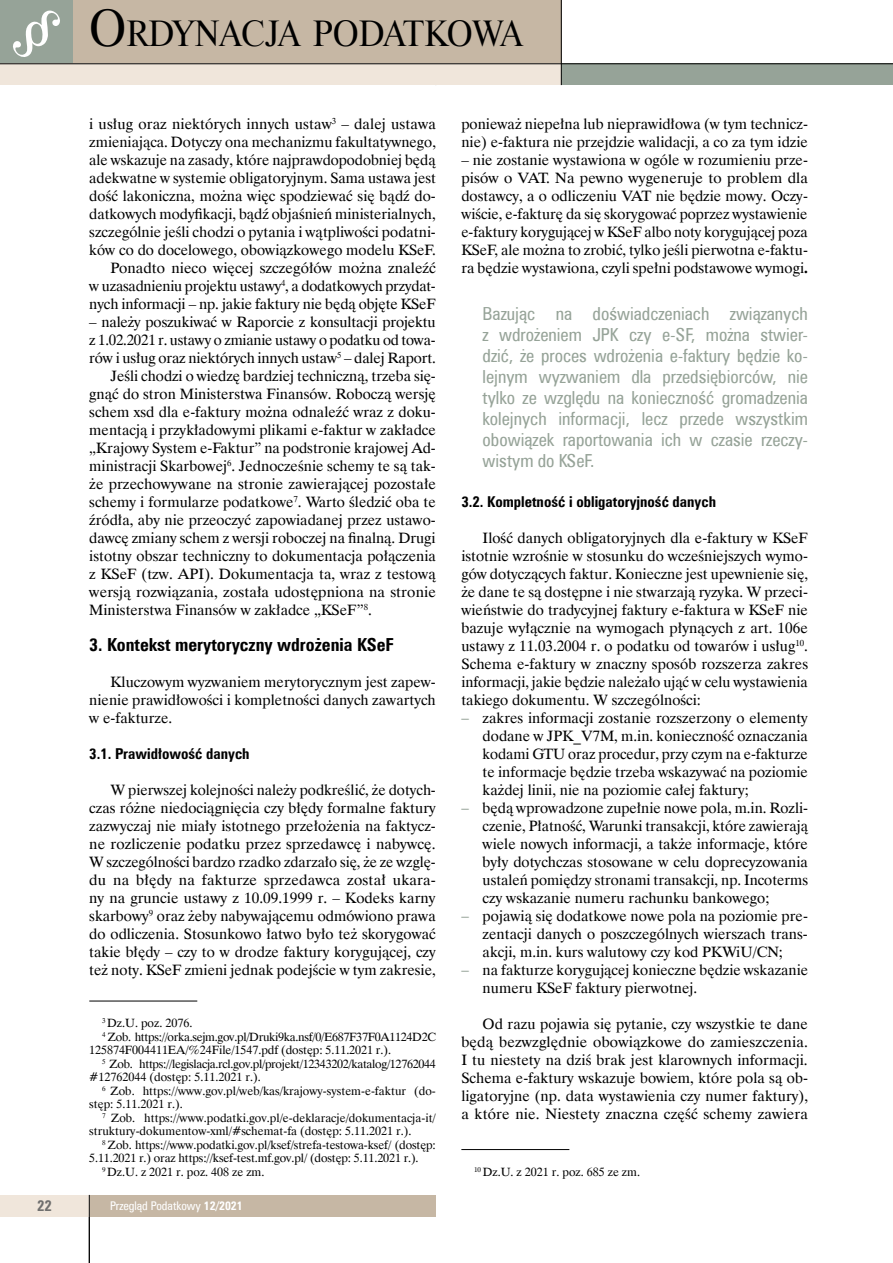
<style>
.page{position:relative;width:893px;height:1263px;background:#fff}
.page>*{position:absolute;margin:0;border:0;box-sizing:border-box;transform-origin:0 0}
.t1{font:34.65px "Dutch 801 Hd EU";letter-spacing:-.03em;color:#000;scale:.96 1}
.t2{font:18px/21px "Zurich Cn EU";color:#96a398;text-align:justify}
.t3{font:700 18px "Zurich Cn EU";color:#000}
.t4{font:15px/18px "Dutch 801 EU Normal";color:#000;text-align:justify}
.t5{font:700 15px "Zurich Cn EU";color:#000}
.t6{font:700 15px "Zurich Cn EU";color:#6f6f6e}
.t7{font:12px "Dutch 801 EU Normal";letter-spacing:-.005em;color:#000}
.t8{font:12px "Dutch 801 EU Normal";letter-spacing:-.025em;color:#000}
.t9{font:12px "Zurich Cn EU";color:#fff}
.t10{font:700 12px "Zurich Cn EU";color:#fff}
.s1{font-size:49.5px}
.s2{font-weight:700}
.s3{font-family:"Dutch 801 EU Bold"}
.s4{font-family:"Zurich Cn EU";color:#96a398}
</style>
<div class="page">
<div style="left:72px;top:0;width:489px;height:64px;background:#c6b7a4"></div>
<div style="left:561px;top:64px;width:332px;height:21px;background:#96a398"></div>
<div style="left:0;top:0;width:72px;height:64px;background:#96a398"></div>
<svg style="left:13px;top:11px;width:47px;height:46px"></svg>
<div style="left:0;top:64px;width:561px;height:21px;background:#f0e6db"></div>
<hr style="left:0;top:63px;width:893px;height:1px;background:#000">
<hr style="left:561px;top:0;width:1px;height:85px;background:#000">
<div style="left:89px;top:1195px;width:347px;height:21px;background:#c6b7a4"></div>
<div style="left:0;top:1195px;width:89px;height:21px;background:#f0e6db"></div>
<hr style="left:89px;top:1195px;width:1px;height:68px;background:#000">
<hr style="left:89px;top:1001px;width:108px;height:1px;background:#000">
<hr style="left:461px;top:1149px;width:108px;height:1px;background:#000">
<h1 class="t1" style="left:89px;top:13px;width:453px"><span class="s1">O</span>RDYNACJA PODATKOWA</h1>
<p class="t4" style="left:89px;top:115px;width:348px;text-align:right">i usług oraz niektórych innych ustaw<sup>3</sup> – dalej ustawa zmieniająca. Dotyczy ona mechanizmu fakultatywnego, ale wskazuje na zasady, które najprawdopodobniej będą adekwatne w systemie obligatoryjnym. Sama ustawa jest dość lakoniczna, można więc spodziewać się bądź do&shy;datkowych modyfikacji, bądź objaśnień ministerialnych, szczególnie jeśli chodzi o pytania i wątpliwości podatni&shy;ków co do docelowego, obowiązkowego modelu KSeF.<br>Ponadto nieco więcej szczegółów można znaleźć<br>w uzasadnieniu projektu ustawy<sup>4</sup>, a dodatkowych przydat&shy;nych informacji – np. jakie faktury nie będą objęte KSeF</p>
<p class="t4" style="left:89px;top:313px;width:348px">– należy poszukiwać w Raporcie z konsultacji projektu</p>
<p class="t4" style="left:89px;top:331px;width:348px">z 1.02.2021 r. ustawy o zmianie ustawy o podatku od towa-</p>
<p class="t4" style="left:89px;top:349px;width:348px">rów i usług oraz niektórych innych ustaw<sup>5</sup> – dalej Raport.</p>
<p class="t4" style="left:111px;top:367px;width:327px">Jeśli chodzi o wiedzę bardziej techniczną, trzeba się-</p>
<p class="t4" style="left:89px;top:385px;width:348px">gnąć do stron Ministerstwa Finansów. Roboczą wersję</p>
<p class="t4" style="left:89px;top:403px;width:348px">schem xsd dla e-faktury można odnaleźć wraz z doku-</p>
<p class="t4" style="left:89px;top:421px;width:348px">mentacją i przykładowymi plikami e-faktur w zakładce</p>
<p class="t4" style="left:89px;top:439px;width:348px">„Krajowy System e-Faktur” na podstronie krajowej Ad-</p>
<p class="t4" style="left:89px;top:457px;width:348px">ministracji Skarbowej<sup>6</sup>. Jednocześnie schemy te są tak-</p>
<p class="t4" style="left:89px;top:475px;width:348px">że przechowywane na stronie zawierającej pozostałe</p>
<p class="t4" style="left:89px;top:493px;width:348px">schemy i formularze podatkowe<sup>7</sup>. Warto śledzić oba te</p>
<p class="t4" style="left:89px;top:511px;width:348px">źródła, aby nie przeoczyć zapowiadanej przez ustawo-</p>
<p class="t4" style="left:89px;top:529px;width:348px">dawcę zmiany schem z wersji roboczej na finalną. Drugi</p>
<p class="t4" style="left:89px;top:547px;width:348px">istotny obszar techniczny to dokumentacja połączenia</p>
<p class="t4" style="left:89px;top:565px;width:348px">z KSeF (tzw. API). Dokumentacja ta, wraz z testową</p>
<p class="t4" style="left:89px;top:583px;width:348px">wersją rozwiązania, została udostępniona na stronie</p>
<p class="t4" style="left:89px;top:601px;width:284px">Ministerstwa Finansów w zakładce „KSeF”<sup>8</sup>.</p>
<p class="t3" style="left:89px;top:633px;width:306px">3. Kontekst merytoryczny wdrożenia KSeF</p>
<p class="t4" style="left:89px;top:673px;width:348px;text-indent:21px">Kluczowym wyzwaniem merytorycznym jest zapew&shy;nienie prawidłowości i kompletności danych zawartych w e-fakturze.</p>
<p class="t5" style="left:89px;top:744px;width:162px">3.1. Prawidłowość danych</p>
<p class="t4" style="left:89px;top:781px;width:348px;text-indent:21px">W pierwszej kolejności należy podkreślić, że dotych&shy;czas różne niedociągnięcia czy błędy formalne faktury zazwyczaj nie miały istotnego przełożenia na faktycz&shy;ne rozliczenie podatku przez sprzedawcę i nabywcę.<br>W szczególności bardzo rzadko zdarzało się, że ze wzglę&shy;du na błędy na fakturze sprzedawca został ukara&shy;ny na gruncie ustawy z 10.09.1999 r. – Kodeks karny skarbowy<sup>9</sup> oraz żeby nabywającemu odmówiono prawa do odliczenia. Stosunkowo łatwo było też skorygować takie błędy – czy to w drodze faktury korygującej, czy też noty. KSeF zmieni jednak podejście w tym zakresie,</p>
<p class="t7" style="left:102px;top:1016px;width:92px"><sup>3</sup> Dz.U. poz. 2076.</p>
<p class="t8" style="left:102px;top:1029px;width:335px"><sup>4</sup> Zob. https://orka.sejm.gov.pl/Druki9ka.nsf/0/E687F37F0A1124D2C</p>
<p class="t7" style="left:89px;top:1043px;width:303px">125874F004411EA/%24File/1547.pdf (dostęp: 5.11.2021 r.).</p>
<p class="t8" style="left:102px;top:1056px;width:335px"><sup>5</sup> Zob. https://legislacja.rcl.gov.pl/projekt/12343202/katalog/12762044</p>
<p class="t7" style="left:89px;top:1070px;width:173px">#12762044 (dostęp: 5.11.2021 r.).</p>
<p class="t7" style="left:102px;top:1083px;width:335px"><sup>6</sup> Zob. https://www.gov.pl/web/kas/krajowy-system-e-faktur (do-</p>
<p class="t7" style="left:89px;top:1097px;width:95px">stęp: 5.11.2021 r.).</p>
<p class="t7" style="left:102px;top:1110px;width:335px"><sup>7</sup> Zob. https://www.podatki.gov.pl/e-deklaracje/dokumentacja-it/</p>
<p class="t7" style="left:89px;top:1124px;width:324px">struktury-dokumentow-xml/#schemat-fa (dostęp: 5.11.2021 r.).</p>
<p class="t7" style="left:102px;top:1137px;width:335px"><sup>8</sup> Zob. https://www.podatki.gov.pl/ksef/strefa-testowa-ksef/ (dostęp:</p>
<p class="t7" style="left:89px;top:1151px;width:331px">5.11.2021 r.) oraz https://ksef-test.mf.gov.pl/ (dostęp: 5.11.2021 r.).</p>
<p class="t7" style="left:102px;top:1164px;width:164px"><sup>9</sup> Dz.U. z 2021 r. poz. 408 ze zm.</p>
<p class="t6" style="left:37px;top:1197px;width:16px">22</p>
<p class="t9" style="left:110px;top:1198px;width:128px">Przegląd Podatkowy <span class="s2">4/2018</span></p>
<p class="t10" style="left:204px;top:1198px;width:40px">12/2021</p>
<p class="t4" style="left:461px;top:115px;width:348px">ponieważ niepełna lub nieprawidłowa (w tym technicz&shy;nie) e-faktura nie przejdzie walidacji, a co za tym idzie</p>
<p class="t4" style="left:461px;top:151px;width:348px">– nie zostanie wystawiona w ogóle w rozumieniu prze&shy;pisów o VAT. Na pewno wygeneruje to problem dla dostawcy, a o odliczeniu VAT nie będzie mowy. Oczy&shy;wiście, e-fakturę da się skorygować poprzez wystawienie e-faktury korygującej w KSeF albo noty korygującej poza KSeF, ale można to zrobić, tylko jeśli pierwotna e-faktu&shy;ra będzie wystawiona, czyli spełni podstawowe wymogi<span class="s3">.</span></p>
<p class="t2" style="left:483px;top:303px;width:327px">Bazując na doświadczeniach związanych z wdrożeniem JPK czy e-SF, można stwier&shy;dzić, że proces wdrożenia e-faktury będzie ko&shy;lejnym wyzwaniem dla przedsiębiorców, nie tylko ze względu na konieczność gromadzenia kolejnych informacji, lecz przede wszystkim obowiązek raportowania ich w czasie rzeczy&shy;wistym do KSeF.</p>
<p class="t5" style="left:461px;top:492px;width:256px">3.2. Kompletność i obligatoryjność danych</p>
<p class="t4" style="left:461px;top:529px;width:348px;text-indent:21px">Ilość danych obligatoryjnych dla e-faktury w KSeF istotnie wzrośnie w stosunku do wcześniejszych wymo&shy;gów dotyczących faktur. Konieczne jest upewnienie się, że dane te są dostępne i nie stwarzają ryzyka. W przeci&shy;wieństwie do tradycyjnej faktury e-faktura w KSeF nie bazuje wyłącznie na wymogach płynących z art. 106e ustawy z 11.03.2004 r. o podatku od towarów i usług<sup>10</sup>.<br>Schema e-faktury w znaczny sposób rozszerza zakres informacji, jakie będzie należało ująć w celu wystawienia takiego dokumentu. W szczególności:</p>
<p class="t4" style="left:483px;top:709px;width:327px;text-indent:-21px"><span class="s4">–</span> zakres informacji zostanie rozszerzony o elementy dodane w JPK_V7M, m.in. konieczność oznaczania kodami GTU oraz procedur, przy czym na e-fakturze te informacje będzie trzeba wskazywać na poziomie każdej linii, nie na poziomie całej faktury;</p>
<p class="t4" style="left:483px;top:799px;width:327px;text-indent:-21px"><span class="s4">–</span> będą wprowadzone zupełnie nowe pola, m.in. Rozli&shy;czenie, Płatność, Warunki transakcji, które zawierają wiele nowych informacji, a także informacje, które były dotychczas stosowane w celu doprecyzowania ustaleń pomiędzy stronami transakcji, np. Incoterms czy wskazanie numeru rachunku bankowego;</p>
<p class="t4" style="left:483px;top:907px;width:327px;text-indent:-21px"><span class="s4">–</span> pojawią się dodatkowe nowe pola na poziomie pre&shy;zentacji danych o poszczególnych wierszach trans&shy;akcji, m.in. kurs walutowy czy kod PKWiU/CN;</p>
<p class="t4" style="left:483px;top:961px;width:327px;text-indent:-21px"><span class="s4">–</span> na fakturze korygującej konieczne będzie wskazanie numeru KSeF faktury pierwotnej.</p>
<p class="t4" style="left:461px;top:1015px;width:348px;text-indent:21px">Od razu pojawia się pytanie, czy wszystkie te dane będą bezwzględnie obowiązkowe do zamieszczenia.<br>I tu niestety na dziś brak jest klarownych informacji.<br>Schema e-faktury wskazuje bowiem, które pola są ob&shy;ligatoryjne (np. data wystawienia czy numer faktury), a które nie. Niestety znaczna część schemy zawiera</p>
<p class="t7" style="left:474px;top:1164px;width:167px"><sup>10</sup> Dz.U. z 2021 r. poz. 685 ze zm.</p>
</div>
